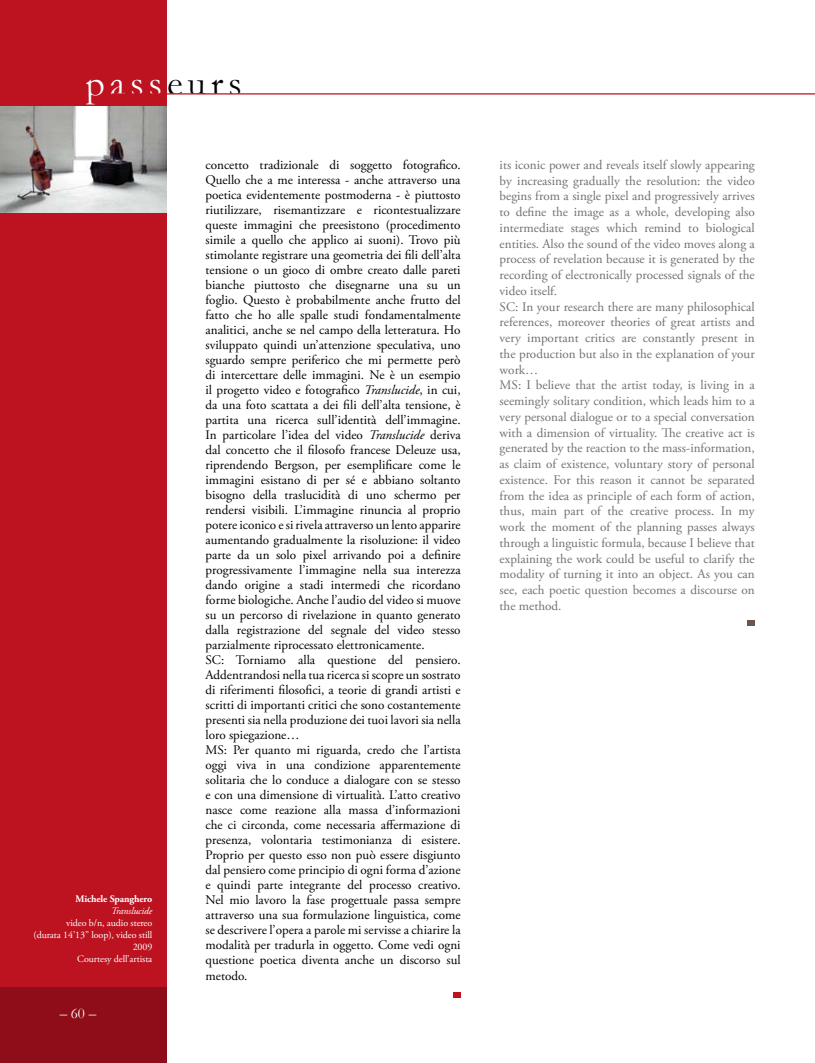
<style>
.page{position:relative;width:815px;height:1063px;background:#fff}
.page>*{position:absolute;margin:0;border:0;box-sizing:border-box;transform-origin:0 0}
.t1{font:37.5px "Garamond";letter-spacing:.13em;color:#fff}
.t2{font:15px "Garamond";color:#fff}
.t3{font:13.12px/15px "Adobe Garamond Pro";color:#000}
.t4{font:13.12px/15.8px "Adobe Garamond Pro";color:#707173}
.t5{font:10px/12px "Adobe Garamond Pro";letter-spacing:-.01em;color:#fff;text-align:right}
.t6{font:700 10px "Adobe Garamond Pro";letter-spacing:-.01em;color:#fff}
.t7{font:italic 10px "Adobe Garamond Pro";letter-spacing:-.01em;color:#fff}
.s1{color:#000}
.s2{font-style:italic}
</style>
<div class="page">
<div style="left:0;top:0;width:167px;height:1063px;background:#bd1220"></div>
<hr style="left:0;top:93px;width:815px;height:2px;background:#bd1220">
<div style="left:0;top:987px;width:167px;height:76px;background:#8e0d18"></div>
<div style="left:454px;top:992px;width:7px;height:6px;background:#bd1220"></div>
<div style="left:748px;top:620px;width:7px;height:6px;background:#6a564c"></div>
<img style="left:0;top:106px;width:167px;height:107px">
<h1 class="t1" style="left:86px;top:59px;width:157px">pass<span class="s1">eurs</span></h1>
<p class="t6" style="left:75px;top:893px;width:78px">Michele Spanghero</p>
<p class="t7" style="left:111px;top:905px;width:43px">Translucide</p>
<p class="t5" style="left:34px;top:917px;width:120px">video b/n, audio stereo<br>(durata 14’13’’ loop), video still<br>2009<br>Courtesy dell’artista</p>
<p class="t2" style="left:60px;top:1003px;width:38px">– 60 –</p>
<p class="t3" style="left:206px;top:158px;width:257px">concetto tradizionale di soggetto fotografico.<br>Quello che a me interessa - anche attraverso una poetica evidentemente postmoderna - è piuttosto riutilizzare, risemantizzare e ricontestualizzare queste immagini che preesistono (procedimento simile a quello che applico ai suoni). Trovo più stimolante registrare una geometria dei fili dell’alta tensione o un gioco di ombre creato dalle pareti bianche piuttosto che disegnarne una su un foglio. Questo è probabilmente anche frutto del fatto che ho alle spalle studi fondamentalmente analitici, anche se nel campo della letteratura. Ho sviluppato quindi un’attenzione speculativa, uno sguardo sempre periferico che mi permette però di intercettare delle immagini. Ne è un esempio il progetto video e fotografico <span class="s2">Translucide</span>, in cui, da una foto scattata a dei fili dell’alta tensione, è partita una ricerca sull’identità dell’immagine.<br>In particolare l’idea del video <span class="s2">Translucide</span> deriva dal concetto che il filosofo francese Deleuze usa, riprendendo Bergson, per esemplificare come le immagini esistano di per sé e abbiano soltanto bisogno della traslucidità di uno schermo per rendersi visibili. L’immagine rinuncia al proprio potere iconico e si rivela attraverso un lento apparire aumentando gradualmente la risoluzione: il video parte da un solo pixel arrivando poi a definire progressivamente l’immagine nella sua interezza dando origine a stadi intermedi che ricordano forme biologiche. Anche l’audio del video si muove su un percorso di rivelazione in quanto generato dalla registrazione del segnale del video stesso parzialmente riprocessato elettronicamente.<br>SC: Torniamo alla questione del pensiero.<br>Addentrandosi nella tua ricerca si scopre un sostrato di riferimenti filosofici, a teorie di grandi artisti e scritti di importanti critici che sono costantemente presenti sia nella produzione dei tuoi lavori sia nella loro spiegazione…<br>MS: Per quanto mi riguarda, credo che l’artista oggi viva in una condizione apparentemente solitaria che lo conduce a dialogare con se stesso e con una dimensione di virtualità. L’atto creativo nasce come reazione alla massa d’informazioni che ci circonda, come necessaria affermazione di presenza, volontaria testimonianza di esistere.<br>Proprio per questo esso non può essere disgiunto dal pensiero come principio di ogni forma d’azione e quindi parte integrante del processo creativo.<br>Nel mio lavoro la fase progettuale passa sempre attraverso una sua formulazione linguistica, come se descrivere l’opera a parole mi servisse a chiarire la modalità per tradurla in oggetto. Come vedi ogni questione poetica diventa anche un discorso sul metodo.</p>
<p class="t4" style="left:500px;top:157px;width:257px">its iconic power and reveals itself slowly appearing by increasing gradually the resolution: the video begins from a single pixel and progressively arrives to define the image as a whole, developing also intermediate stages which remind to biological entities. Also the sound of the video moves along a process of revelation because it is generated by the recording of electronically processed signals of the video itself.<br>SC: In your research there are many philosophical references, moreover theories of great artists and very important critics are constantly present in the production but also in the explanation of your work…<br>MS: I believe that the artist today, is living in a seemingly solitary condition, which leads him to a very personal dialogue or to a special conversation with a dimension of virtuality. The creative act is generated by the reaction to the mass-information, as claim of existence, voluntary story of personal existence. For this reason it cannot be separated from the idea as principle of each form of action, thus, main part of the creative process. In my work the moment of the planning passes always through a linguistic formula, because I believe that explaining the work could be useful to clarify the modality of turning it into an object. As you can see, each poetic question becomes a discourse on the method.</p>
</div>
